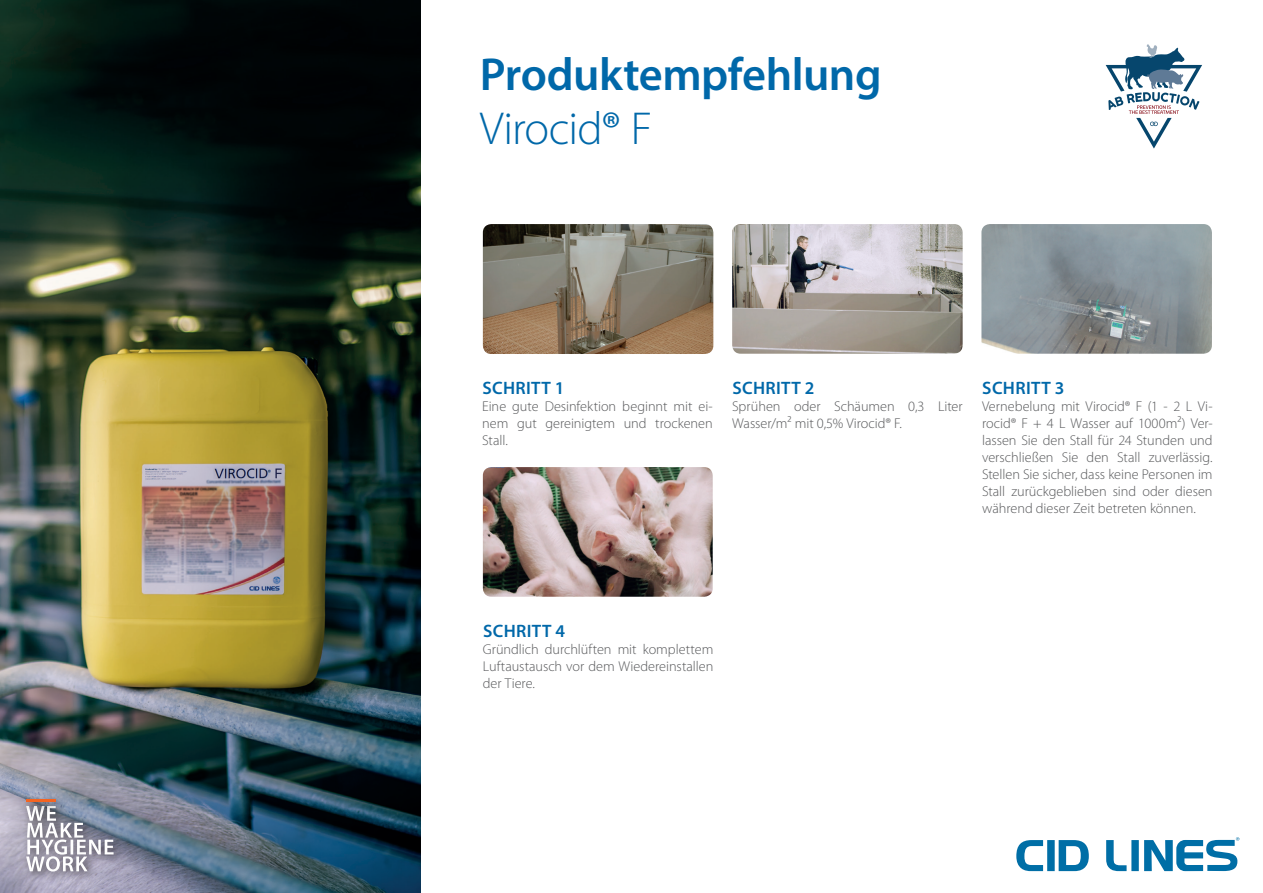
<style>
.page{position:relative;width:1263px;height:893px;background:#fff}
.page>*{position:absolute;margin:0;border:0;box-sizing:border-box;transform-origin:0 0}
.t1{font:600 46.35px/53.6px "Myriad Pro";letter-spacing:-.01em;color:#0068a9}
.t2{font:600 18px "Myriad Pro";letter-spacing:.02em;color:#0068a9}
.t3{font:300 14.25px/17.1px "Myriad Pro";letter-spacing:-.005em;color:#57585a;text-align:justify}
.s1{font-weight:300}
.s2{font-weight:400}
</style>
<div class="page">
<img style="left:0;top:0;width:421px;height:893px">
<svg style="left:1106px;top:44px;width:96px;height:105px"></svg>
<img style="left:483px;top:224px;width:230px;height:130px">
<img style="left:732px;top:224px;width:231px;height:130px">
<img style="left:981px;top:224px;width:231px;height:130px">
<img style="left:483px;top:467px;width:230px;height:130px">
<svg style="left:1016px;top:840px;width:73px;height:31px"></svg>
<svg style="left:1106px;top:837px;width:133px;height:34px"></svg>
<div style="left:22px;top:801px;width:102px;height:81px;background:#231f20;opacity:.75"></div>
<svg style="left:26px;top:806px;width:88px;height:65px"></svg>
<div style="left:21px;top:794px;width:45px;height:19px;background:#231f20;opacity:.75"></div>
<hr style="left:26px;top:799px;width:30px;height:3px;background:#f36421">
<h1 class="t1" style="left:480px;top:47px;width:403px">Produktempfehlung<br><span class="s1">Virocid</span><span class="s2">®</span> <span class="s1">F</span></h1>
<p class="t2" style="left:482px;top:376px;width:84px">SCHRITT 1</p>
<p class="t3" style="left:482px;top:398px;width:232px">Eine gute Desinfektion beginnt mit ei&shy;nem gut gereinigtem und trockenen Stall.</p>
<p class="t2" style="left:732px;top:376px;width:84px">SCHRITT 2</p>
<p class="t3" style="left:732px;top:398px;width:232px">Sprühen oder Schäumen 0,3 Liter<br>Wasser/m² mit 0,5% Virocid® F.</p>
<p class="t2" style="left:982px;top:376px;width:84px">SCHRITT 3</p>
<p class="t3" style="left:982px;top:398px;width:232px">Vernebelung mit Virocid® F (1 - 2 L Vi&shy;rocid® F + 4 L Wasser auf 1000m²) Ver&shy;lassen Sie den Stall für 24 Stunden und verschließen Sie den Stall zuverlässig.<br>Stellen Sie sicher, dass keine Personen im Stall zurückgeblieben sind oder diesen während dieser Zeit betreten können.</p>
<p class="t2" style="left:483px;top:619px;width:84px">SCHRITT 4</p>
<p class="t3" style="left:483px;top:641px;width:232px">Gründlich durchlüften mit komplettem Luftaustausch vor dem Wiedereinstallen der Tiere.</p>
</div>
